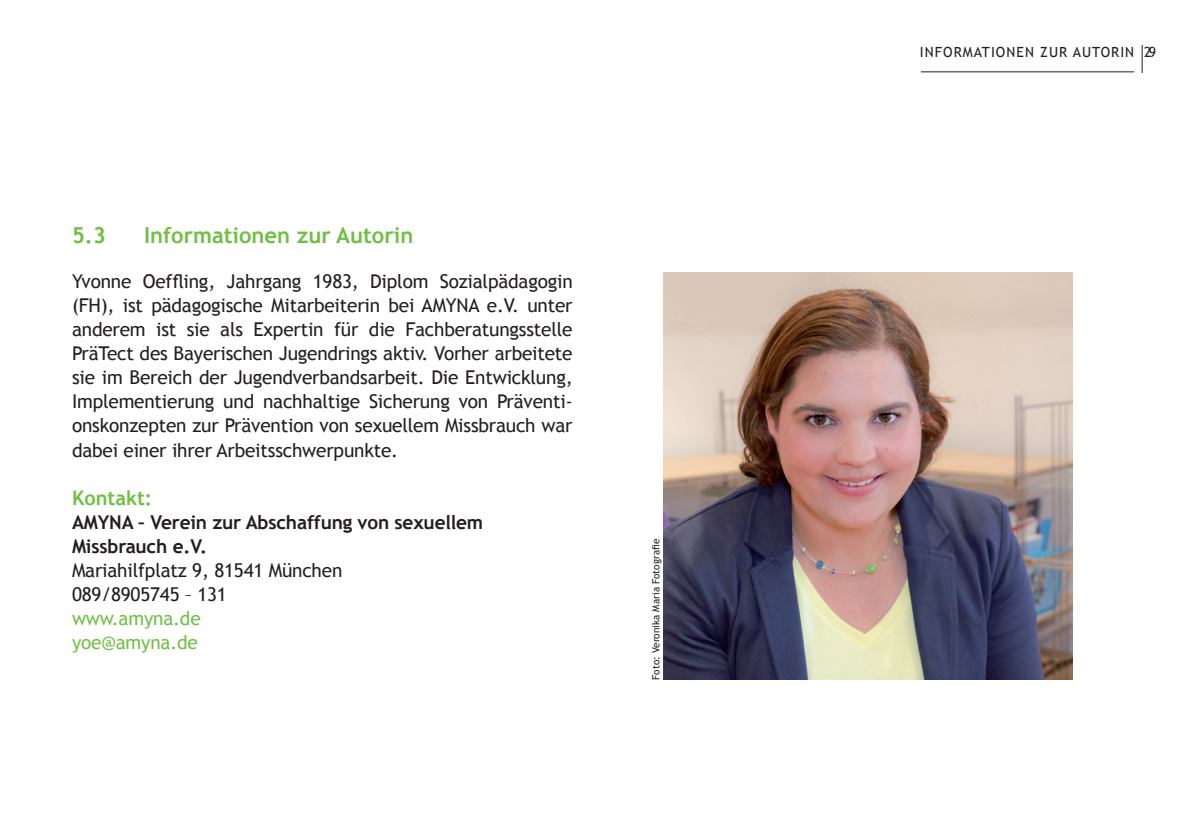
<style>
.page{position:relative;width:1191px;height:840px;background:#fff}
.page>*{position:absolute;margin:0;border:0;box-sizing:border-box;transform-origin:0 0}
.Überschrift3{font:700 22px "Trebuchet MS";color:#71bf44}
.Überschrift3-2{font:700 20px "Trebuchet MS";color:#71bf44}
.Text{font:19px/24px "Trebuchet MS";letter-spacing:-.01em;color:#231f20;text-align:justify}
.Text-2{font:700 19px "Trebuchet MS";letter-spacing:-.01em;color:#231f20}
.Text-3{font:19px "Trebuchet MS";letter-spacing:-.01em;color:#71bf44}
.t1{font:14px "Trebuchet MS";letter-spacing:.075em;color:#231f20}
.t2{font:10px "Trebuchet MS";color:#231f20}
</style>
<div class="page">
<hr style="left:921px;top:71px;width:213px;height:1px;background:#231f20">
<svg style="left:1141px;top:45px;width:1px;height:28px"></svg>
<img style="left:663px;top:272px;width:409px;height:407px">
<p class="Überschrift3" style="left:72px;top:221px;width:35px">5.3</p>
<p class="Überschrift3" style="left:144px;top:221px;width:271px">Informationen zur Autorin</p>
<p class="Text" style="left:72px;top:270px;width:502px">Yvonne Oeffling, Jahrgang 1983, Diplom Sozialpädagogin (FH), ist pädagogische Mitarbeiterin bei AMYNA e.V. unter anderem ist sie als Expertin für die Fachberatungsstelle PräTect des Bayerischen Jugendrings aktiv. Vorher arbeitete sie im Bereich der Jugendverbandsarbeit. Die Entwicklung, Implementierung und nachhaltige Sicherung von Präventi&shy;onskonzepten zur Prävention von sexuellem Missbrauch war dabei einer ihrer Arbeitsschwerpunkte.</p>
<p class="Überschrift3-2" style="left:72px;top:484px;width:82px">Kontakt:</p>
<p class="Text-2" style="left:72px;top:509px;width:413px">AMYNA – Verein zur Abschaffung von sexuellem</p>
<p class="Text-2" style="left:72px;top:533px;width:137px">Missbrauch e.V.</p>
<p class="Text" style="left:72px;top:558px;width:272px">Mariahilfplatz 9, 81541 München</p>
<p class="Text" style="left:72px;top:582px;width:156px">089/8905745 – 131</p>
<p class="Text-3" style="left:72px;top:606px;width:130px">www.amyna.de</p>
<p class="Text-3" style="left:72px;top:630px;width:127px">yoe@amyna.de</p>
<p class="t2" style="left:650px;top:679px;width:142px;rotate:-90deg">Foto: Veronika Maria Fotografie</p>
<p class="t1" style="left:920px;top:43px;width:238px">INFORMATIONEN ZUR AUTORIN 29</p>
</div>
